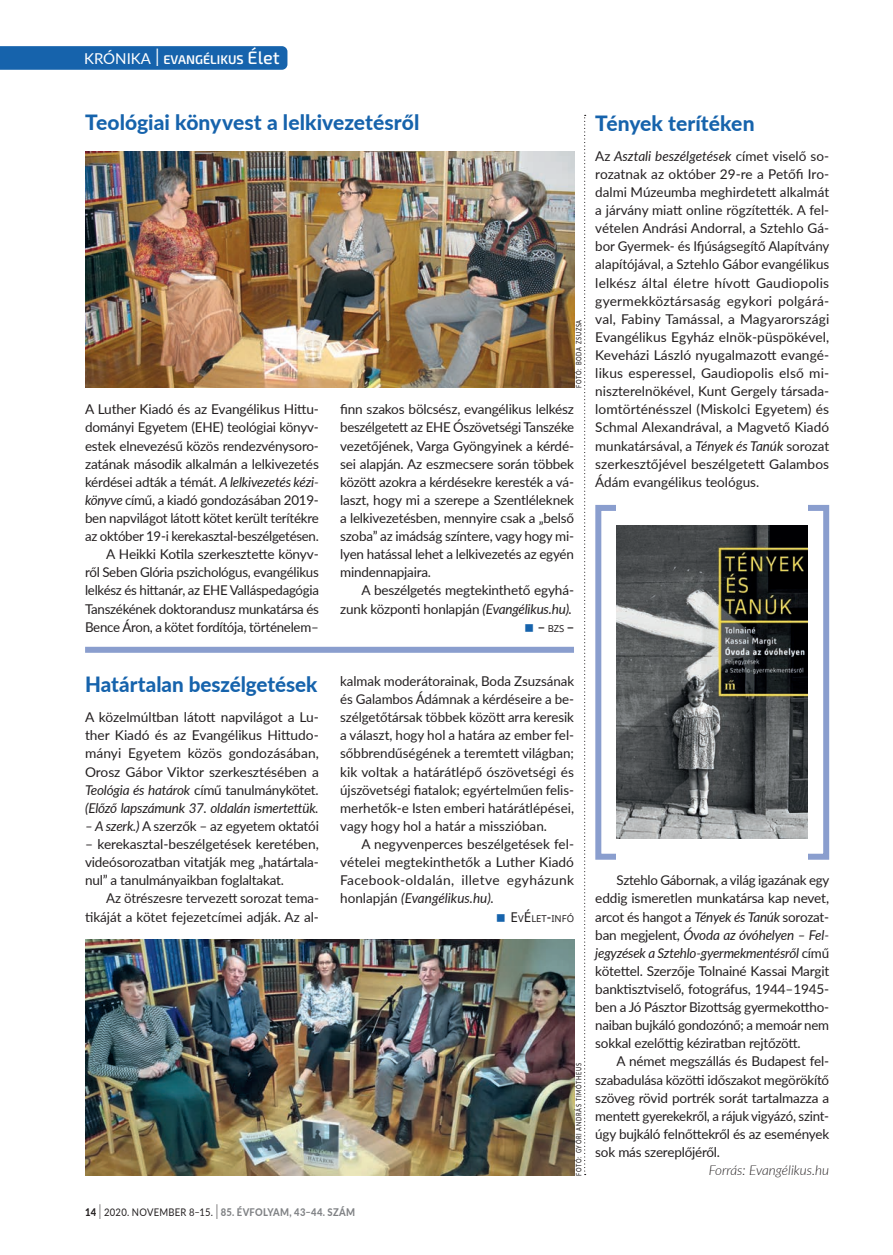
<style>
.page{position:relative;width:893px;height:1255px;background:#fff}
.page>*{position:absolute;margin:0;border:0;box-sizing:border-box;transform-origin:0 0}
.t1{font:800 21px "Lato";color:#1663ac}
.t2{font:13.5px/18.1px "Lato";letter-spacing:-.015em;color:#231f20;text-align:justify}
.t3{font:italic 300 13.5px "Lato";color:#231f20}
.t4{font:600 12.6px "Exo 2";color:#fff}
.t5{font:800 10.5px "Lato";letter-spacing:.03em;color:#808285;scale:.9 1}
.t6{font:9.45px "Noto Sans";color:#231f20}
.t7{font:500 7.5px "Lato";letter-spacing:.13em;color:#231f20;scale:.75 1}
.s1{font-family:"Lato";font-weight:400;font-size:15px}
.s2{font-weight:300;font-size:25.2px}
.s3{font-weight:500;font-size:18px}
.s4{font-style:italic}
.s5{font-size:13.5px}
.s6{color:#231f20}
.s7{font-weight:300;font-size:21px;color:#231f20}
.s8{font-weight:400;color:#231f20}
</style>
<div class="page">
<svg style="left:0;top:46px;width:287px;height:24px;background:#1965ad"></svg>
<img style="left:85px;top:939px;width:489px;height:236px">
<img style="left:85px;top:152px;width:489px;height:235px">
<div style="left:85px;top:646px;width:489px;height:6px;background:#8a9ece"></div>
<svg style="left:584px;top:115px;width:2px;height:1057px"></svg>
<div style="left:595px;top:505px;width:234px;height:354px;border:6px solid #8a9ece"></div>
<div style="left:617px;top:502px;width:191px;height:360px;background:#fff"></div>
<img style="left:617px;top:526px;width:191px;height:312px">
<p class="t4" style="left:84px;top:52px;width:197px"><span class="s1">KRÓNIKA</span> <span class="s2">I</span> EVANGÉLIKUS <span class="s3">Élet</span></p>
<h1 class="t1" style="left:85px;top:107px;width:336px">Teológiai könyvest a lelkivezetésről</h1>
<h1 class="t1" style="left:595px;top:107px;width:161px">Tények terítéken</h1>
<p class="t2" style="left:595px;top:146px;width:236px">Az <span class="s4">Asztali beszélgetések</span> címet viselő so&shy;rozatnak az október 29-re a Petőfi Iro&shy;dalmi Múzeumba meghirdetett alkalmát a járvány miatt online rögzítették. A fel&shy;vételen Andrási Andorral, a Sztehlo Gá&shy;bor Gyermek- és Ifjúságsegítő Alapítvány alapítójával, a Sztehlo Gábor evangélikus lelkész által életre hívott Gaudiopolis gyermekköztársaság egykori polgárá&shy;val, Fabiny Tamással, a Magyarországi Evangélikus Egyház elnök-püspökével, Keveházi László nyugalmazott evangé&shy;likus esperessel, Gaudiopolis első mi&shy;niszterelnökével, Kunt Gergely társada&shy;lomtörténésszel (Miskolci Egyetem) és Schmal Alexandrával, a Magvető Kiadó munkatársával, a <span class="s4">Tények és Tanúk</span> sorozat szerkesztőjével beszélgetett Galambos Ádám evangélikus teológus.</p>
<p class="t7" style="left:573px;top:387px;width:92px;rotate:-90deg">FOTÓ: BODA ZSUZSA</p>
<p class="t2" style="left:85px;top:400px;width:235px;text-align:right">A Luther Kiadó és az Evangélikus Hittu&shy;dományi Egyetem (EHE) teológiai könyv&shy;estek elnevezésű közös rendezvénysoro&shy;zatának második alkalmán a lelkivezetés kérdései adták a témát. <span class="s4">A lelkivezetés kézi&shy;könyve</span> című, a kiadó gondozásában 2019- ben napvilágot látott kötet került terítékre az október 19-i kerekasztal-beszélgetésen.<br>A Heikki Kotila szerkesztette könyv-<br>ről Seben Glória pszichológus, evangélikus lelkész és hittanár, az EHE Valláspedagógia Tanszékének doktorandusz munkatársa és Bence Áron, a kötet fordítója, történelem–</p>
<p class="t2" style="left:340px;top:400px;width:235px">finn szakos bölcsész, evangélikus lelkész beszélgetett az EHE Ószövetségi Tanszéke vezetőjének, Varga Gyöngyinek a kérdé&shy;sei alapján. Az eszmecsere során többek között azokra a kérdésekre keresték a vá&shy;laszt, hogy mi a szerepe a Szentléleknek a lelkivezetésben, mennyire csak a „belső szoba” az imádság színtere, vagy hogy mi&shy;lyen hatással lehet a lelkivezetés az egyén mindennapjaira.</p>
<p class="t2" style="left:340px;top:581px;width:235px;text-align:right">A beszélgetés megtekinthető egyhá&shy;zunk központi honlapján <span class="s4">(Evangélikus.hu).</span></p>
<p class="t6" style="left:538px;top:621px;width:37px"><span class="s5">–</span> BZS <span class="s5">–</span></p>
<h1 class="t1" style="left:85px;top:668px;width:234px">Határtalan beszélgetések</h1>
<p class="t2" style="left:85px;top:707px;width:235px">A közelmúltban látott napvilágot a Lu&shy;ther Kiadó és az Evangélikus Hittudo&shy;mányi Egyetem közös gondozásában, Orosz Gábor Viktor szerkesztésében a <span class="s4">Teológia és határok</span> című tanulmánykötet. <span class="s4">(Előző lapszámunk 37. oldalán ismertettük.</span></p>
<p class="t2" style="left:85px;top:816px;width:235px"><span class="s4">– A szerk.)</span> A szerzők – az egyetem oktatói</p>
<p class="t2" style="left:85px;top:834px;width:235px">– kerekasztal-beszélgetések keretében, videósorozatban vitatják meg „határtala&shy;nul” a tanulmányaikban foglaltakat.</p>
<p class="t2" style="left:85px;top:888px;width:235px;text-align:right">Az ötrészesre tervezett sorozat tema&shy;tikáját a kötet fejezetcímei adják. Az al-</p>
<p class="t2" style="left:340px;top:671px;width:235px">kalmak moderátorainak, Boda Zsuzsának és Galambos Ádámnak a kérdéseire a be&shy;szélgetőtársak többek között arra keresik a választ, hogy hol a határa az ember fel&shy;sőbbrendűségének a teremtett világban; kik voltak a határátlépő ószövetségi és újszövetségi fiatalok; egyértelműen felis&shy;merhetők-e Isten emberi határátlépései, vagy hogy hol a határ a misszióban.</p>
<p class="t2" style="left:340px;top:834px;width:235px;text-indent:21px">A negyvenperces beszélgetések fel&shy;vételei megtekinthetők a Luther Kiadó Facebook-oldalán, illetve egyházunk honlapján <span class="s4">(Evangélikus.hu).</span></p>
<p class="t6" style="left:511px;top:911px;width:65px"><span class="s5">E</span>V<span class="s5">É</span> LET<span class="s5">-</span>INFÓ</p>
<p class="t7" style="left:573px;top:1175px;width:152px;rotate:-90deg">FOTÓ: GYŐRI ANDRÁS TIMÓTHEUS</p>
<p class="t5" style="left:85px;top:1203px;width:301px"><span class="s6">14</span> <span class="s7">I</span> <span class="s8">2020. NOVEMBER 8–15.</span> <span class="s7">I</span> 85. ÉVFOLYAM, 43–44. SZÁM</p>
<p class="t2" style="left:595px;top:870px;width:236px;text-indent:21px">Sztehlo Gábornak, a világ igazának egy eddig ismeretlen munkatársa kap nevet, arcot és hangot a <span class="s4">Tények és Tanúk</span> sorozat&shy;ban megjelent, <span class="s4">Óvoda az óvóhelyen – Fel&shy;jegyzések a Sztehlo-gyermekmentésről</span> című kötettel. Szerzője Tolnainé Kassai Margit banktisztviselő, fotográfus, 1944–1945- ben a Jó Pásztor Bizottság gyermekottho&shy;naiban bujkáló gondozónő; a memoár nem sokkal ezelőttig kéziratban rejtőzött.</p>
<p class="t2" style="left:595px;top:1051px;width:235px;text-indent:21px">A német megszállás és Budapest fel&shy;szabadulása közötti időszakot megörökítő szöveg rövid portrék sorát tartalmazza a mentett gyerekekről, a rájuk vigyázó, szint&shy;úgy bujkáló felnőttekről és az események sok más szereplőjéről.</p>
<p class="t3" style="left:709px;top:1160px;width:122px">Forrás: Evangélikus.hu</p>
</div>
